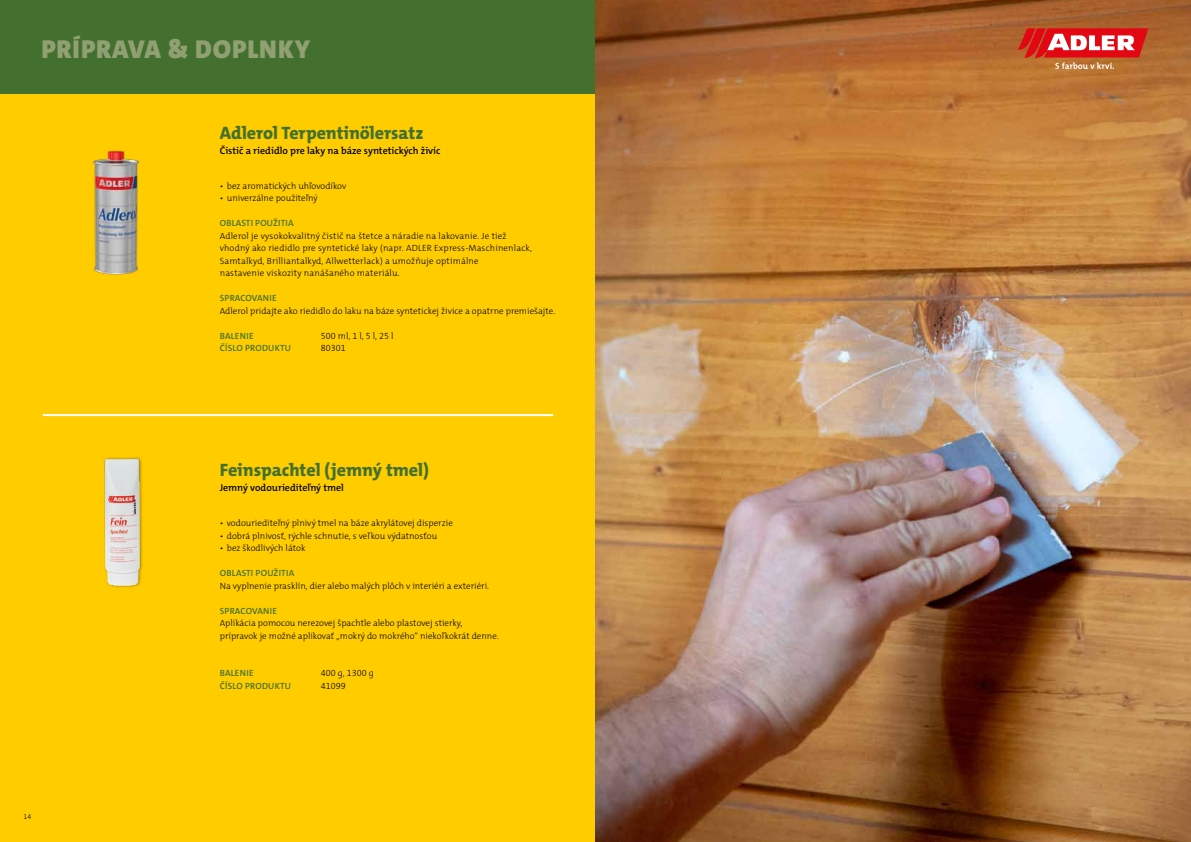
<style>
.page{position:relative;width:1191px;height:842px;background:#fff}
.page>*{position:absolute;margin:0;border:0;box-sizing:border-box;transform-origin:0 0}
.t1{font:900 26px "The Mix C4 s";letter-spacing:.035em;color:#90a072}
.t2{font:800 18px "The Mix C4 s";color:#43702f}
.t3{font:600 10px "The Mix C4 s";color:#000}
.t4{font:300 9px/12.5px "The Mix C4 s";letter-spacing:.005em;color:#000}
.t5{font:600 9px "The Mix C4 s";letter-spacing:.025em;color:#43702f}
.t6{font:300 7px "The Mix C4 s";color:#000}
</style>
<div class="page">
<div style="left:0;top:94px;width:1191px;height:748px;background:#fc0"></div>
<div style="left:0;top:0;width:1191px;height:94px;background:#43702f"></div>
<hr style="left:43px;top:414px;width:510px;height:2px;background:#fff">
<img style="left:104px;top:457px;width:39px;height:130px">
<img style="left:595px;top:0;width:595px;height:842px">
<img style="left:93px;top:150px;width:46px;height:125px">
<svg style="left:1018px;top:27px;width:130px;height:42px"></svg>
<h1 class="t1" style="left:41px;top:35px;width:270px">PRÍPRAVA &amp; DOPLNKY</h1>
<h2 class="t2" style="left:220px;top:123px;width:205px">Adlerol Terpentinölersatz</h2>
<p class="t3" style="left:220px;top:145px;width:222px">Čistič a riedidlo pre laky na báze syntetických živíc</p>
<p class="t4" style="left:220px;top:179px;width:128px">• bez aromatických uhľovodíkov</p>
<p class="t4" style="left:220px;top:192px;width:99px">• univerzálne použiteľný</p>
<p class="t5" style="left:220px;top:218px;width:75px">OBLASTI POUŽITIA</p>
<p class="t4" style="left:220px;top:229px;width:314px">Adlerol je vysokokvalitný čistič na štetce a náradie na lakovanie. Je tiež vhodný ako riedidlo pre syntetické laky (napr. ADLER Express-Maschinenlack, Samtalkyd, Brilliantalkyd, Allwetterlack) a umožňuje optimálne<br>nastavenie viskozity nanášaného materiálu.</p>
<p class="t5" style="left:220px;top:293px;width:58px">SPRACOVANIE</p>
<p class="t4" style="left:220px;top:304px;width:337px">Adlerol pridajte ako riedidlo do laku na báze syntetickej živice a opatrne premiešajte.</p>
<p class="t5" style="left:220px;top:331px;width:35px">BALENIE</p>
<p class="t4" style="left:321px;top:330px;width:74px">500 ml, 1 l, 5 l, 25 l</p>
<p class="t5" style="left:220px;top:343px;width:73px">ČÍSLO PRODUKTU</p>
<p class="t4" style="left:321px;top:342px;width:26px">80301</p>
<h2 class="t2" style="left:220px;top:460px;width:211px">Feinspachtel (jemný tmel)</h2>
<p class="t3" style="left:220px;top:483px;width:126px">Jemný vodouriediteľný tmel</p>
<p class="t4" style="left:220px;top:517px;width:235px">• vodouriediteľný plnivý tmel na báze akrylátovej disperzie</p>
<p class="t4" style="left:220px;top:529px;width:219px">• dobrá plnivosť, rýchle schnutie, s veľkou výdatnosťou</p>
<p class="t4" style="left:220px;top:542px;width:87px">• bez škodlivých látok</p>
<p class="t5" style="left:220px;top:568px;width:76px">OBLASTI POUŽITIA</p>
<p class="t4" style="left:220px;top:579px;width:271px">Na vyplnenie prasklín, dier alebo malých plôch v interiéri a exteriéri.</p>
<p class="t5" style="left:220px;top:606px;width:59px">SPRACOVANIE</p>
<p class="t4" style="left:220px;top:617px;width:281px">Aplikácia pomocou nerezovej špachtle alebo plastovej stierky, prípravok je možné aplikovať „mokrý do mokrého“ niekoľkokrát denne.</p>
<p class="t5" style="left:220px;top:668px;width:35px">BALENIE</p>
<p class="t4" style="left:321px;top:667px;width:54px">400 g, 1300 g</p>
<p class="t5" style="left:220px;top:681px;width:73px">ČÍSLO PRODUKTU</p>
<p class="t4" style="left:321px;top:680px;width:26px">41099</p>
<p class="t6" style="left:24px;top:813px;width:9px">14</p>
</div>
